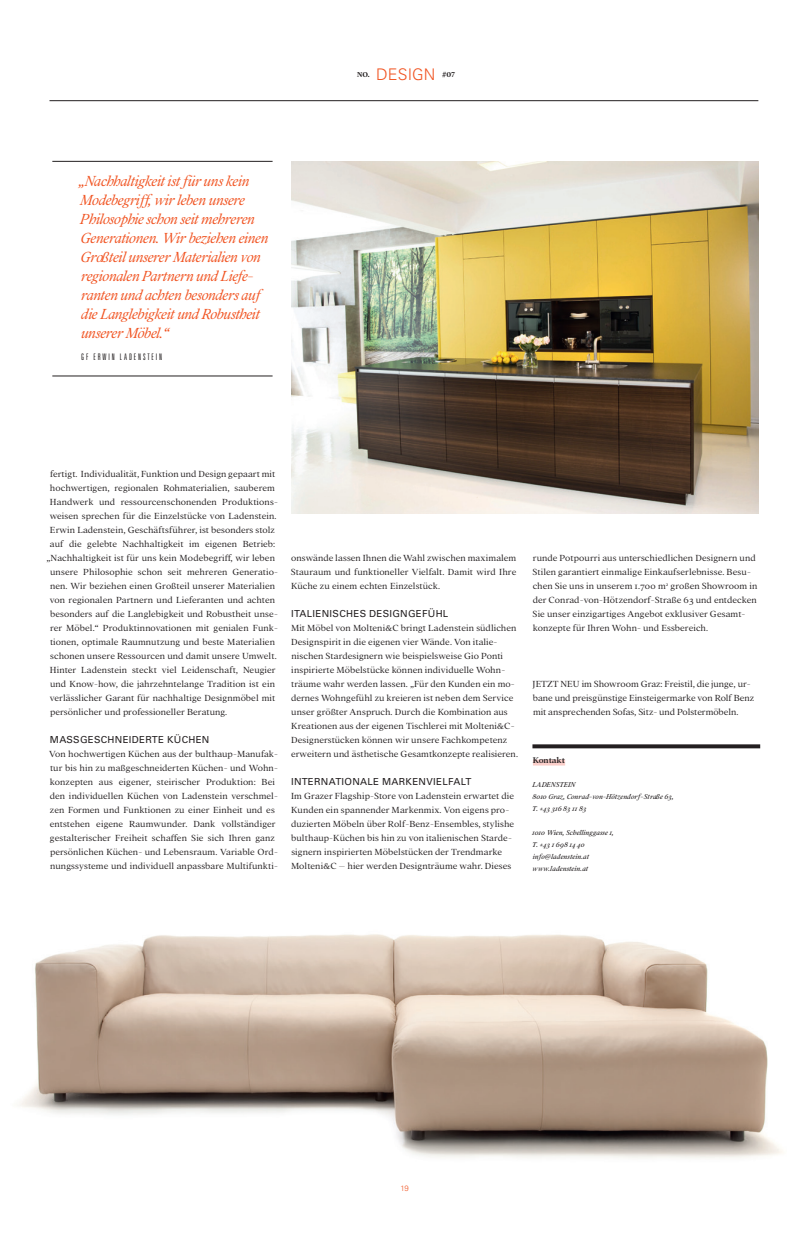
<style>
.page{position:relative;width:808px;height:1248px;background:#fff}
.page>*{position:absolute;margin:0;border:0;box-sizing:border-box;transform-origin:0 0}
.t1{font:italic 300 16px/19px "Addington CF";letter-spacing:-.02em;color:#f15422}
.t2{font:300 16px "Univers LT Std";letter-spacing:.01em;color:#f15422}
.t3{font:300 9.7px/14px "Addington CF";color:#231f20}
.t4{font:9.7px "Univers LT Std";letter-spacing:.03em;color:#231f20}
.t5{font:300 ultra-condensed 9px "Univers LT Std";letter-spacing:.21em;color:#231f20}
.t6{font:600 9px "Addington CF";letter-spacing:-.015em;color:#231f20}
.t7{font:italic 7.7px/12px "Addington CF";letter-spacing:.01em;color:#231f20}
.t8{font:700 7.7px "Addington CF";color:#231f20}
.t9{font:300 7.7px "Univers LT Std";color:#f15422}
</style>
<div class="page">
<hr style="left:49px;top:100px;width:709px;height:1px;background:#231f20">
<img style="left:20px;top:934px;width:763px;height:224px">
<svg style="left:532px;top:744px;width:228px;height:4px"></svg>
<div style="left:533px;top:759px;width:32px;height:6px;background:#fbcfca"></div>
<img style="left:291px;top:162px;width:467px;height:351px">
<hr style="left:52px;top:161px;width:221px;height:1px;background:#231f20">
<hr style="left:52px;top:376px;width:221px;height:1px;background:#231f20">
<p class="t1" style="left:79px;top:172px;width:191px">„Nachhaltigkeit ist für uns kein<br>Modebegriff, wir leben unsere<br>Philosophie schon seit mehreren<br>Generationen. Wir beziehen einen<br>Großteil unserer Materialien von regionalen Partnern und Liefe&shy;ranten und achten besonders auf die Langlebigkeit und Robustheit unserer Möbel.“</p>
<p class="t5" style="left:81px;top:351px;width:82px">GF ERWIN LADENSTEIN</p>
<p class="t8" style="left:357px;top:70px;width:14px">NO.</p>
<h1 class="t2" style="left:376px;top:65px;width:61px">DESIGN</h1>
<p class="t8" style="left:442px;top:70px;width:15px">#07</p>
<p class="t3" style="left:50px;top:467px;width:227px">fertigt. Individualität, Funktion und Design gepaart mit</p>
<p class="t3" style="left:50px;top:481px;width:226px">hochwertigen, regionalen Rohmaterialien, sauberem</p>
<p class="t3" style="left:50px;top:495px;width:229px">Handwerk und ressourcenschonenden Produktions-</p>
<p class="t3" style="left:50px;top:509px;width:228px">weisen sprechen für die Einzelstücke von Ladenstein.</p>
<p class="t3" style="left:50px;top:523px;width:226px">Erwin Ladenstein, Geschäftsführer, ist besonders stolz</p>
<p class="t3" style="left:50px;top:537px;width:227px">auf die gelebte Nachhaltigkeit im eigenen Betrieb:</p>
<p class="t3" style="left:47px;top:551px;width:230px">„Nachhaltigkeit ist für uns kein Modebegriff, wir leben</p>
<p class="t3" style="left:50px;top:565px;width:229px">unsere Philosophie schon seit mehreren Generatio-</p>
<p class="t3" style="left:50px;top:579px;width:226px">nen. Wir beziehen einen Großteil unserer Materialien</p>
<p class="t3" style="left:50px;top:593px;width:227px">von regionalen Partnern und Lieferanten und achten</p>
<p class="t3" style="left:50px;top:607px;width:229px">besonders auf die Langlebigkeit und Robustheit unse-</p>
<p class="t3" style="left:50px;top:621px;width:229px">rer Möbel.“ Produktinnovationen mit genialen Funk-</p>
<p class="t3" style="left:50px;top:635px;width:226px">tionen, optimale Raumnutzung und beste Materialien</p>
<p class="t3" style="left:50px;top:649px;width:228px">schonen unsere Ressourcen und damit unsere Umwelt.</p>
<p class="t3" style="left:50px;top:663px;width:227px">Hinter Ladenstein steckt viel Leidenschaft, Neugier</p>
<p class="t3" style="left:50px;top:677px;width:226px">und Know-how, die jahrzehntelange Tradition ist ein</p>
<p class="t3" style="left:50px;top:691px;width:227px">verlässlicher Garant für nachhaltige Designmöbel mit</p>
<p class="t3" style="left:50px;top:705px;width:179px">persönlicher und professioneller Beratung.</p>
<p class="t4" style="left:50px;top:733px;width:161px">MASSGESCHNEIDERTE KÜCHEN</p>
<p class="t3" style="left:49px;top:747px;width:230px">Von hochwertigen Küchen aus der bulthaup-Manufak&shy;tur bis hin zu maßgeschneiderten Küchen- und Wohn&shy;konzepten aus eigener, steirischer Produktion: Bei den individuellen Küchen von Ladenstein verschmel&shy;zen Formen und Funktionen zu einer Einheit und es entstehen eigene Raumwunder. Dank vollständiger gestalterischer Freiheit schaffen Sie sich Ihren ganz persönlichen Küchen- und Lebensraum. Variable Ord&shy;nungssysteme und individuell anpassbare Multifunkti-</p>
<p class="t3" style="left:291px;top:551px;width:227px;text-align:justify">onswände lassen Ihnen die Wahl zwischen maximalem Stauraum und funktioneller Vielfalt. Damit wird Ihre Küche zu einem echten Einzelstück.</p>
<p class="t4" style="left:291px;top:607px;width:159px">ITALIENISCHES DESIGNGEFÜHL</p>
<p class="t3" style="left:291px;top:621px;width:229px">Mit Möbel von Molteni&amp;C bringt Ladenstein südlichen Designspirit in die eigenen vier Wände. Von italie&shy;nischen Stardesignern wie beispielsweise Gio Ponti inspirierte Möbelstücke können individuelle Wohn&shy;träume wahr werden lassen. „Für den Kunden ein mo&shy;dernes Wohngefühl zu kreieren ist neben dem Service unser größter Anspruch. Durch die Kombination aus Kreationen aus der eigenen Tischlerei mit Molteni&amp;C-Designerstücken können wir unsere Fachkompetenz erweitern und ästhetische Gesamtkonzepte realisieren.</p>
<p class="t4" style="left:291px;top:775px;width:182px">INTERNATIONALE MARKENVIELFALT</p>
<p class="t3" style="left:291px;top:789px;width:225px">Im Grazer Flagship-Store von Ladenstein erwartet die Kunden ein spannender Markenmix. Von eigens pro&shy;duzierten Möbeln über Rolf-Benz-Ensembles, stylishe bulthaup-Küchen bis hin zu von italienischen Starde&shy;signern inspirierten Möbelstücken der Trendmarke Molteni&amp;C – hier werden Designträume wahr. Dieses</p>
<p class="t3" style="left:533px;top:551px;width:226px">runde Potpourri aus unterschiedlichen Designern und Stilen garantiert einmalige Einkaufserlebnisse. Besu&shy;chen Sie uns in unserem 1.700 m<sup>2</sup> großen Showroom in der Conrad-von-Hötzendorf-Straße 63 und entdecken Sie unser einzigartiges Angebot exklusiver Gesamt&shy;konzepte für Ihren Wohn- und Essbereich.</p>
<p class="t3" style="left:533px;top:677px;width:223px">JETZT NEU im Showroom Graz: Freistil, die junge, ur&shy;bane und preisgünstige Einsteigermarke von Rolf Benz mit ansprechenden Sofas, Sitz- und Polstermöbeln.</p>
<p class="t6" style="left:533px;top:754px;width:34px">Kontakt</p>
<p class="t7" style="left:532px;top:778px;width:143px">LADENSTEIN<br>8010 Graz, Conrad-von-Hötzendorf-Straße 63,<br>T. +43 316 83 11 83</p>
<p class="t7" style="left:532px;top:826px;width:83px">1010 Wien, Schellinggasse 1,<br>T. +43 1 698 14 40 info@ladenstein.at www.ladenstein.at</p>
<p class="t9" style="left:400px;top:1182px;width:10px">19</p>
</div>
